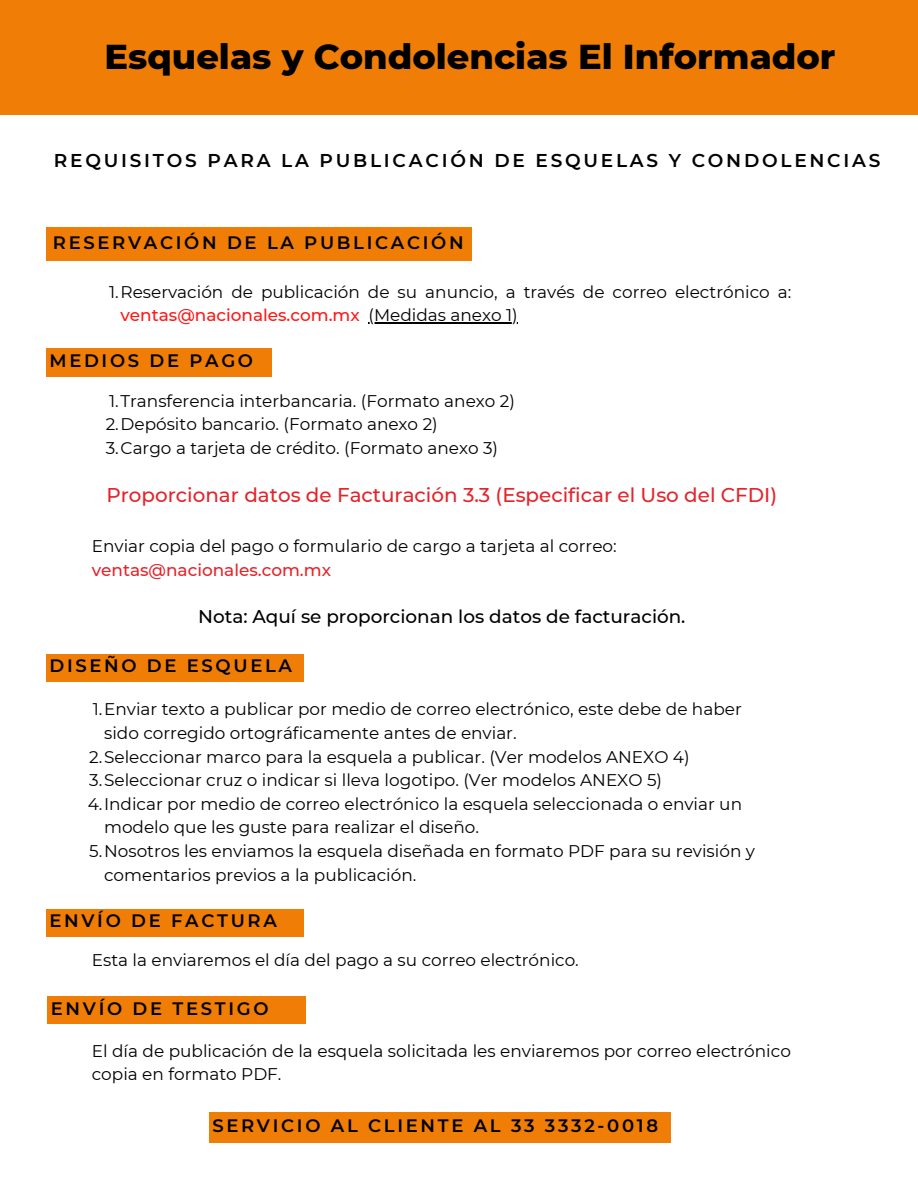
<style>
.page{position:relative;width:918px;height:1188px;background:#fff}
.page>*{position:absolute;margin:0;border:0;box-sizing:border-box;transform-origin:0 0}
.t1{font:800 35.25px "Montserrat";color:#000}
.t2{font:500 19.95px "Montserrat";color:#e5232a}
.t3{font:600 18.6px "Montserrat";letter-spacing:.15em;color:#020301}
.t4{font:500 18.45px "Montserrat";color:#000}
.t5{font:600 18px "Montserrat";letter-spacing:.15em;color:#000}
.t6{font:16.95px/23.7px "Montserrat";color:#000}
.t7{font:500 16.95px "Montserrat";color:#e5232a}
.s1{font-weight:500;color:#ff1616}
</style>
<div class="page">
<div style="left:0;top:1px;width:918px;height:114px;background:#ef7d06"></div>
<div style="left:46px;top:227px;width:425px;height:34px;background:#ef7d06"></div>
<div style="left:46px;top:349px;width:225px;height:28px;background:#ef7d06"></div>
<div style="left:46px;top:654px;width:258px;height:27px;background:#ef7d06"></div>
<div style="left:46px;top:909px;width:258px;height:27px;background:#ef7d06"></div>
<div style="left:48px;top:997px;width:257px;height:27px;background:#ef7d06"></div>
<div style="left:209px;top:1112px;width:461px;height:30px;background:#ef7d06"></div>
<hr style="left:369px;top:322px;width:149px;height:1px;background:#000">
<h1 class="t1" style="left:105px;top:35px;width:733px">Esquelas y Condolencias El Informador</h1>
<p class="t3" style="left:54px;top:149px;width:828px">REQUISITOS PARA LA PUBLICACIÓN DE ESQUELAS Y CONDOLENCIAS</p>
<p class="t5" style="left:53px;top:231px;width:412px">RESERVACIÓN DE LA PUBLICACIÓN</p>
<p class="t6" style="left:121px;top:280px;width:672px;text-indent:-11px">1.Reservación de publicación de su anuncio, a través de correo electrónico a: <span class="s1">ventas@nacionales.com.mx</span> (Medidas anexo 1)</p>
<p class="t5" style="left:49px;top:350px;width:205px">MEDIOS DE PAGO</p>
<p class="t6" style="left:106px;top:389px;width:411px">1.Transferencia interbancaria. (Formato anexo 2)<br>2.Depósito bancario. (Formato anexo 2)<br>3.Cargo a tarjeta de crédito. (Formato anexo 3)</p>
<p class="t2" style="left:106px;top:483px;width:672px">Proporcionar datos de Facturación 3.3 (Especificar el Uso del CFDI)</p>
<p class="t6" style="left:92px;top:534px;width:526px">Enviar copia del pago o formulario de cargo a tarjeta al correo:</p>
<p class="t7" style="left:92px;top:559px;width:241px">ventas@nacionales.com.mx</p>
<p class="t4" style="left:198px;top:605px;width:489px">Nota: Aquí se proporcionan los datos de facturación.</p>
<p class="t5" style="left:49px;top:655px;width:244px">DISEÑO DE ESQUELA</p>
<p class="t6" style="left:93px;top:697px;width:651px">1.Enviar texto a publicar por medio de correo electrónico, este debe de haber</p>
<p class="t6" style="left:104px;top:721px;width:414px">sido corregido ortográficamente antes de enviar.</p>
<p class="t6" style="left:89px;top:745px;width:602px">2.Seleccionar marco para la esquela a publicar. (Ver modelos ANEXO 4)</p>
<p class="t6" style="left:89px;top:768px;width:574px">3.Seleccionar cruz o indicar si lleva logotipo. (Ver modelos ANEXO 5)</p>
<p class="t6" style="left:88px;top:792px;width:656px">4.Indicar por medio de correo electrónico la esquela seleccionada o enviar un</p>
<p class="t6" style="left:104px;top:815px;width:376px">modelo que les guste para realizar el diseño.</p>
<p class="t6" style="left:89px;top:839px;width:667px">5.Nosotros les enviamos la esquela diseñada en formato PDF para su revisión y</p>
<p class="t6" style="left:104px;top:863px;width:314px">comentarios previos a la publicación.</p>
<p class="t5" style="left:49px;top:910px;width:229px">ENVÍO DE FACTURA</p>
<p class="t6" style="left:92px;top:948px;width:489px">Esta la enviaremos el día del pago a su correo electrónico.</p>
<p class="t5" style="left:51px;top:997px;width:219px">ENVÍO DE TESTIGO</p>
<p class="t6" style="left:92px;top:1039px;width:701px">El día de publicación de la esquela solicitada les enviaremos por correo electrónico copia en formato PDF.</p>
<p class="t5" style="left:212px;top:1114px;width:447px">SERVICIO AL CLIENTE AL 33 3332-0018</p>
</div>
